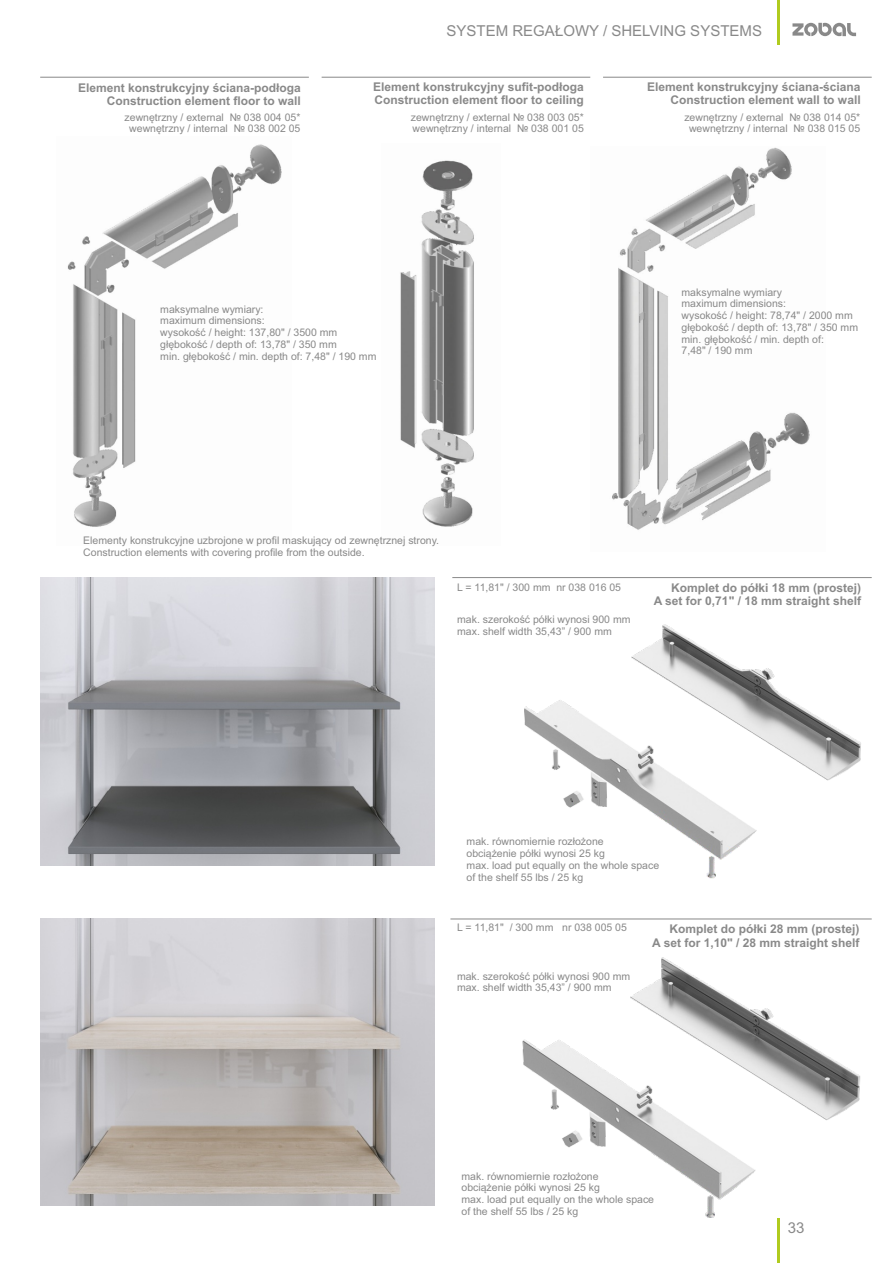
<style>
.page{position:relative;width:893px;height:1263px;background:#fff}
.page>*{position:absolute;margin:0;border:0;box-sizing:border-box;transform-origin:0 0}
.t1{font:15px "Arial";color:#898989}
.t2{font:700 12px/13.4px "Arial";color:#898989;text-align:right}
.t3{font:10.5px/11.7px "Arial";color:#898989}
</style>
<div class="page">
<svg style="left:792px;top:23px;width:64px;height:13px"></svg>
<hr style="left:40px;top:77px;width:269px;height:1px;background:#898989">
<hr style="left:322px;top:77px;width:268px;height:1px;background:#898989">
<hr style="left:603px;top:77px;width:269px;height:1px;background:#898989">
<img style="left:67px;top:144px;width:215px;height:383px">
<img style="left:400px;top:160px;width:74px;height:367px">
<img style="left:612px;top:147px;width:198px;height:383px">
<hr style="left:452px;top:577px;width:420px;height:1px;background:#898989">
<hr style="left:450px;top:919px;width:422px;height:1px;background:#898989">
<img style="left:524px;top:624px;width:337px;height:255px">
<img style="left:522px;top:957px;width:339px;height:269px">
<img style="left:40px;top:578px;width:395px;height:288px">
<img style="left:40px;top:918px;width:395px;height:287px">
<hr style="left:778px;top:0;width:2px;height:44px;background:#b0cb1f">
<hr style="left:778px;top:1219px;width:2px;height:44px;background:#b0cb1f">
<p class="t2" style="left:78px;top:82px;width:224px">Element konstrukcyjny ściana-podłoga<br>Construction element floor to wall</p>
<p class="t3" style="left:125px;top:112px;width:177px;text-align:center">zewnętrzny / external № 038 004 05* wewnętrzny / internal № 038 002 05</p>
<h1 class="t1" style="left:447px;top:25px;width:317px">SYSTEM REGAŁOWY / SHELVING SYSTEMS</h1>
<p class="t2" style="left:373px;top:81px;width:212px;text-align:left">Element konstrukcyjny sufit-podłoga<br>Construction element floor to ceiling</p>
<p class="t3" style="left:411px;top:112px;width:174px">zewnętrzny / external № 038 003 05* wewnętrzny / internal № 038 001 05</p>
<p class="t2" style="left:647px;top:81px;width:215px">Element konstrukcyjny ściana-ściana<br>Construction element wall to wall</p>
<p class="t3" style="left:684px;top:112px;width:177px;text-align:center">zewnętrzny / external № 038 014 05* wewnętrzny / internal № 038 015 05</p>
<p class="t3" style="left:160px;top:304px;width:218px">maksymalne wymiary:<br>maximum dimensions:<br>wysokość / height: 137,80" / 3500 mm głębokość / depth of: 13,78" / 350 mm<br>min. głębokość / min. depth of: 7,48" / 190 mm</p>
<p class="t3" style="left:682px;top:287px;width:178px">maksymalne wymiary<br>maximum dimensions:<br>wysokość / height: 78,74" / 2000 mm głębokość / depth of: 13,78" / 350 mm min. głębokość / min. depth of:<br>7,48" / 190 mm</p>
<p class="t3" style="left:83px;top:535px;width:357px">Elementy konstrukcyjne uzbrojone w profil maskujący od zewnętrznej strony.<br>Construction elements with covering profile from the outside.</p>
<p class="t3" style="left:457px;top:582px;width:165px">L = 11,81" / 300 mm nr 038 016 05</p>
<p class="t3" style="left:457px;top:615px;width:175px">mak. szerokość półki wynosi 900 mm max. shelf width 35,43” / 900 mm</p>
<p class="t2" style="left:654px;top:582px;width:209px">Komplet do półki 18 mm (prostej)<br>A set for 0,71" / 18 mm straight shelf</p>
<p class="t3" style="left:467px;top:837px;width:194px">mak. równomiernie rozłożone<br>obciążenie półki wynosi 25 kg<br>max. load put equally on the whole space of the shelf 55 lbs / 25 kg</p>
<p class="t3" style="left:457px;top:922px;width:171px">L = 11,81" / 300 mm nr 038 005 05</p>
<p class="t3" style="left:457px;top:971px;width:175px">mak. szerokość półki wynosi 900 mm max. shelf width 35,43” / 900 mm</p>
<p class="t2" style="left:652px;top:923px;width:209px">Komplet do półki 28 mm (prostej)<br>A set for 1,10" / 28 mm straight shelf</p>
<p class="t3" style="left:461px;top:1171px;width:194px">mak. równomiernie rozłożone<br>obciążenie półki wynosi 25 kg<br>max. load put equally on the whole space of the shelf 55 lbs / 25 kg</p>
<h1 class="t1" style="left:788px;top:1222px;width:18px">33</h1>
</div>
